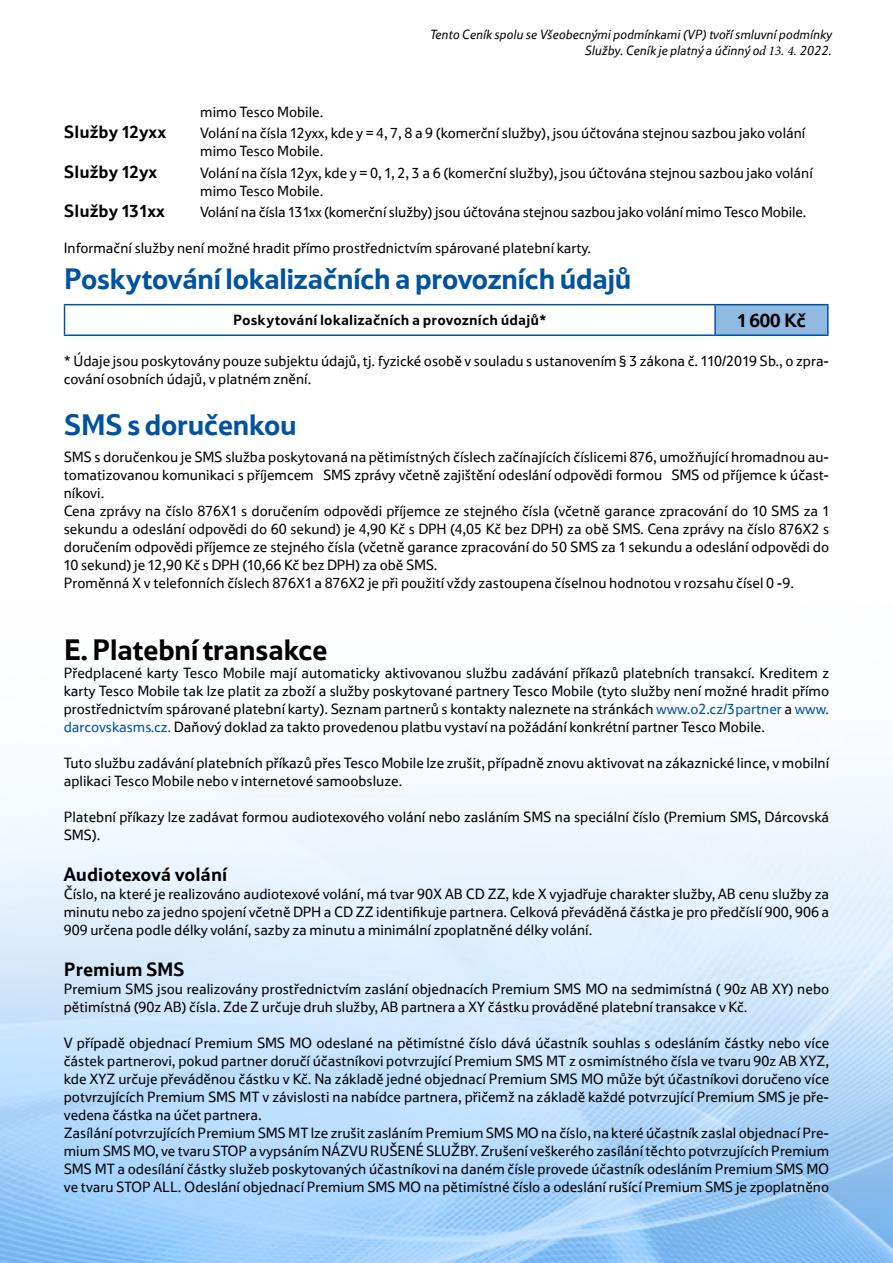
<style>
.page{position:relative;width:893px;height:1263px;background:#fff}
.page>*{position:absolute;margin:0;border:0;box-sizing:border-box;transform-origin:0 0}
.t1{font:700 30px "Tesco OT";letter-spacing:-.03em;color:#00539f}
.t2{font:700 30px "Tesco OT";letter-spacing:-.025em;color:#000}
.t3{font:700 19.5px "Tesco OT";color:#000}
.t4{font:700 18px "Tesco OT";color:#000}
.t5{font:15px/18px "Tesco OT";color:#000}
.t6{font:700 15px "Tesco OT";letter-spacing:.005em;color:#000}
.t7{font:italic 13.5px/16.2px "Tesco OT";color:#000;text-align:right}
.s1{font-family:"Minion Pro"}
.s2{color:#00539f}
</style>
<div class="page">
<img style="left:0;top:774px;width:893px;height:489px">
<div style="left:715px;top:305px;width:113px;height:30px;background:#91bae3"></div>
<hr style="left:64px;top:304px;width:651px;height:1px;background:#00539f">
<svg style="left:64px;top:305px;width:1px;height:29px"></svg>
<hr style="left:715px;top:304px;width:114px;height:1px;background:#00539f">
<hr style="left:714px;top:305px;width:2px;height:29px;background:#00539f">
<hr style="left:827px;top:305px;width:2px;height:29px;background:#00539f">
<hr style="left:64px;top:334px;width:651px;height:2px;background:#00539f">
<hr style="left:715px;top:334px;width:114px;height:2px;background:#00539f">
<p class="t5" style="left:200px;top:102px;width:125px">mimo Tesco Mobile.</p>
<p class="t7" style="left:429px;top:26px;width:404px">Tento Ceník spolu se Všeobecnými podmínkami (VP) tvoří smluvní podmínky<br>Služby. Ceník je platný a účinný o<span class="s1">d 13. 4.</span> 2022.</p>
<p class="t4" style="left:64px;top:120px;width:104px">Služby 12yxx</p>
<p class="t5" style="left:200px;top:124px;width:607px">Volání na čísla 12yxx, kde y = 4, 7, 8 a 9 (komerční služby), jsou účtována stejnou sazbou jako volání mimo Tesco Mobile.</p>
<p class="t4" style="left:64px;top:160px;width:95px">Služby 12yx</p>
<p class="t5" style="left:200px;top:163px;width:614px">Volání na čísla 12yx, kde y = 0, 1, 2, 3 a 6 (komerční služby), jsou účtována stejnou sazbou jako volání mimo Tesco Mobile.</p>
<p class="t4" style="left:64px;top:200px;width:103px">Služby 131xx</p>
<p class="t5" style="left:200px;top:203px;width:608px">Volání na čísla 131xx (komerční služby) jsou účtována stejnou sazbou jako volání mimo Tesco Mobile.</p>
<p class="t5" style="left:64px;top:239px;width:529px">Informační služby není možné hradit přímo prostřednictvím spárované platební karty.</p>
<h1 class="t1" style="left:64px;top:260px;width:570px">Poskytování lokalizačních a provozních údajů</h1>
<p class="t6" style="left:233px;top:310px;width:315px">Poskytování lokalizačních a provozních údajů*</p>
<h2 class="t3" style="left:737px;top:307px;width:70px">1 600 Kč</h2>
<p class="t5" style="left:64px;top:352px;width:767px">* Údaje jsou poskytovány pouze subjektu údajů, tj. fyzické osobě v souladu s ustanovením § 3 zákona č. 110/2019 Sb., o zpra&shy;cování osobních údajů, v platném znění.</p>
<h1 class="t1" style="left:64px;top:405px;width:235px">SMS s doručenkou</h1>
<p class="t5" style="left:64px;top:447px;width:767px">SMS s doručenkou je SMS služba poskytovaná na pětimístných číslech začínajících číslicemi 876, umožňující hromadnou au&shy;tomatizovanou komunikaci s příjemcem SMS zprávy včetně zajištění odeslání odpovědi formou SMS od příjemce k účast&shy;níkovi.<br>Cena zprávy na číslo 876X1 s doručením odpovědi příjemce ze stejného čísla (včetně garance zpracování do 10 SMS za 1 sekundu a odeslání odpovědi do 60 sekund) je 4,90 Kč s DPH (4,05 Kč bez DPH) za obě SMS. Cena zprávy na číslo 876X2 s doručením odpovědi příjemce ze stejného čísla (včetně garance zpracování do 50 SMS za 1 sekundu a odeslání odpovědi do 10 sekund) je 12,90 Kč s DPH (10,66 Kč bez DPH) za obě SMS.<br>Proměnná X v telefonních číslech 876X1 a 876X2 je při použití vždy zastoupena číselnou hodnotou v rozsahu čísel 0 -9.</p>
<h1 class="t2" style="left:64px;top:630px;width:265px">E. Platební transakce</h1>
<p class="t5" style="left:64px;top:663px;width:767px;text-align:justify">Předplacené karty Tesco Mobile mají automaticky aktivovanou službu zadávání příkazů platebních transakcí. Kreditem z karty Tesco Mobile tak lze platit za zboží a služby poskytované partnery Tesco Mobile (tyto služby není možné hradit přímo prostřednictvím spárované platební karty). Seznam partnerů s kontakty naleznete na stránkách <span class="s2">www.o2.cz/3partner</span> a <span class="s2">www. darcovskasms.cz.</span> Daňový doklad za takto provedenou platbu vystaví na požádání konkrétní partner Tesco Mobile.</p>
<p class="t5" style="left:64px;top:753px;width:767px">Tuto službu zadávání platebních příkazů přes Tesco Mobile lze zrušit, případně znovu aktivovat na zákaznické lince, v mobilní aplikaci Tesco Mobile nebo v internetové samoobsluze.</p>
<p class="t5" style="left:64px;top:807px;width:767px">Platební příkazy lze zadávat formou audiotexového volání nebo zasláním SMS na speciální číslo (Premium SMS, Dárcovská<br>SMS).</p>
<h2 class="t3" style="left:64px;top:862px;width:165px">Audiotexová volání</h2>
<p class="t5" style="left:64px;top:884px;width:767px;text-align:justify">Číslo, na které je realizováno audiotexové volání, má tvar 90X AB CD ZZ, kde X vyjadřuje charakter služby, AB cenu služby za minutu nebo za jedno spojení včetně DPH a CD ZZ identifikuje partnera. Celková převáděná částka je pro předčíslí 900, 906 a 909 určena podle délky volání, sazby za minutu a minimální zpoplatněné délky volání.</p>
<h2 class="t3" style="left:64px;top:957px;width:123px">Premium SMS</h2>
<p class="t5" style="left:64px;top:980px;width:767px">Premium SMS jsou realizovány prostřednictvím zaslání objednacích Premium SMS MO na sedmimístná ( 90z AB XY) nebo pětimístná (90z AB) čísla. Zde Z určuje druh služby, AB partnera a XY částku prováděné platební transakce v Kč.</p>
<p class="t5" style="left:64px;top:1034px;width:767px">V případě objednací Premium SMS MO odeslané na pětimístné číslo dává účastník souhlas s odesláním částky nebo více částek partnerovi, pokud partner doručí účastníkovi potvrzující Premium SMS MT z osmimístného čísla ve tvaru 90z AB XYZ, kde XYZ určuje převáděnou částku v Kč. Na základě jedné objednací Premium SMS MO může být účastníkovi doručeno více potvrzujících Premium SMS MT v závislosti na nabídce partnera, přičemž na základě každé potvrzující Premium SMS je pře&shy;vedena částka na účet partnera.<br>Zasílání potvrzujících Premium SMS MT lze zrušit zasláním Premium SMS MO na číslo, na které účastník zaslal objednací Pre&shy;mium SMS MO, ve tvaru STOP a vypsáním NÁZVU RUŠENÉ SLUŽBY. Zrušení veškerého zasílání těchto potvrzujících Premium SMS MT a odesílání částky služeb poskytovaných účastníkovi na daném čísle provede účastník odesláním Premium SMS MO ve tvaru STOP ALL. Odeslání objednací Premium SMS MO na pětimístné číslo a odeslání rušící Premium SMS je zpoplatněno</p>
</div>
